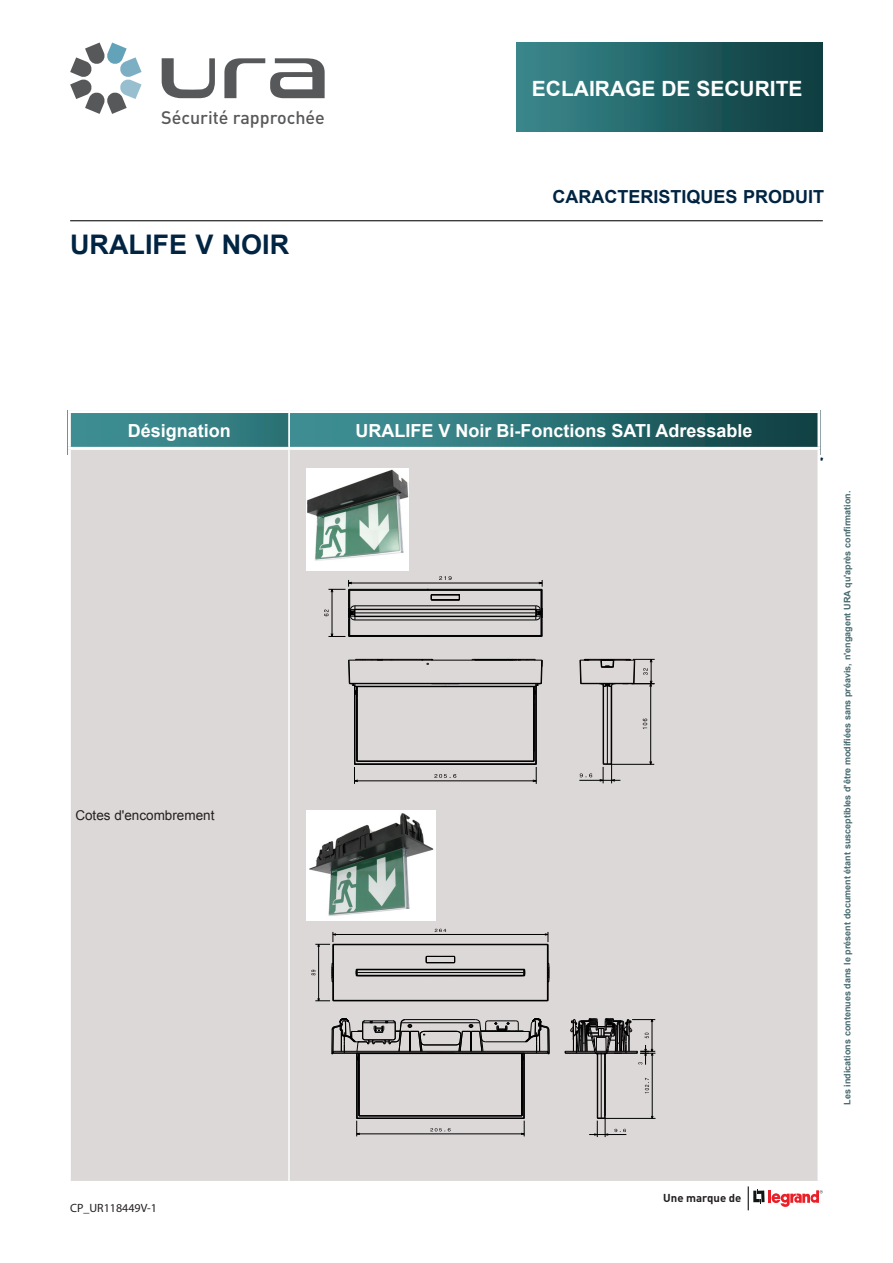
<style>
.page{position:relative;width:893px;height:1263px;background:#fff}
.page>*{position:absolute;margin:0;border:0;box-sizing:border-box;transform-origin:0 0}
.titre-produit{font:700 27px "Arial";color:#002442}
.Coordonnées{font:700 21px "Arial";color:#fff}
.t1{font:700 18px "Arial";color:#fff}
.t2{font:700 18px "Arial";color:#002442}
.t3{font:500 17.85px "DIN Pro";color:#57585a}
.t4{font:13.5px "Arial";color:#231f20}
.pied-de-page-suite{font:12px "Myriad Pro";color:#231f20}
.t5{font:700 11.4px "DIN Pro";color:#231f20}
.t6{font:700 9px "Arial";color:#486b6f}
</style>
<div class="page">
<hr style="left:70px;top:220px;width:753px;height:1px;background:#231f20">
<svg style="left:748px;top:1186px;width:75px;height:24px"></svg>
<svg style="left:162px;top:58px;width:53px;height:40px"></svg>
<svg style="left:70px;top:43px;width:72px;height:71px"></svg>
<svg style="left:224px;top:58px;width:101px;height:40px"></svg>
<div style="left:517px;top:43px;width:306px;height:89px;background:linear-gradient(to right,#3a898e,#0b393c)"></div>
<svg style="left:290px;top:413px;width:527px;height:34px;background:#2a6e71"></svg>
<svg style="left:71px;top:413px;width:217px;height:34px;background:#378387"></svg>
<div style="left:71px;top:450px;width:746px;height:731px;background:#dcd8d7"></div>
<hr style="left:288px;top:450px;width:2px;height:731px;background:#fff">
<hr style="left:611px;top:764px;width:43px;height:1px;background:#000001">
<hr style="left:534px;top:704px;width:1px;height:47px;background:#000001">
<hr style="left:356px;top:694px;width:1px;height:57px;background:#000001">
<hr style="left:355px;top:686px;width:1px;height:78px;background:#000001">
<hr style="left:535px;top:686px;width:1px;height:78px;background:#000001">
<hr style="left:536px;top:686px;width:1px;height:78px;background:#000001">
<hr style="left:354px;top:686px;width:1px;height:78px;background:#000001">
<hr style="left:355px;top:764px;width:181px;height:1px;background:#000001">
<hr style="left:357px;top:761px;width:177px;height:1px;background:#000001">
<hr style="left:357px;top:704px;width:1px;height:46px;background:#000001">
<hr style="left:533px;top:704px;width:1px;height:46px;background:#000001">
<hr style="left:355px;top:686px;width:181px;height:1px;background:#000001">
<hr style="left:350px;top:683px;width:191px;height:1px;background:#000001">
<hr style="left:349px;top:660px;width:193px;height:1px;background:#000001">
<hr style="left:355px;top:612px;width:181px;height:1px;background:#000001">
<hr style="left:355px;top:609px;width:181px;height:1px;background:#000001">
<hr style="left:350px;top:590px;width:191px;height:1px;background:#000001">
<hr style="left:349px;top:636px;width:193px;height:1px;background:#000001">
<hr style="left:350px;top:635px;width:191px;height:1px;background:#000001">
<hr style="left:349px;top:589px;width:193px;height:1px;background:#000001">
<hr style="left:355px;top:616px;width:181px;height:1px;background:#000001">
<hr style="left:355px;top:620px;width:181px;height:1px;background:#000001">
<hr style="left:355px;top:605px;width:181px;height:1px;background:#000001">
<hr style="left:603px;top:686px;width:1px;height:78px;background:#000001">
<hr style="left:607px;top:686px;width:1px;height:78px;background:#000001">
<hr style="left:611px;top:698px;width:1px;height:52px;background:#000001">
<svg style="left:471px;top:658px;width:72px;height:47px;background:#c0bcbb"></svg>
<svg style="left:348px;top:658px;width:112px;height:47px;background:#c3bfbf"></svg>
<svg style="left:427px;top:589px;width:34px;height:12px"></svg>
<svg style="left:434px;top:774px;width:22px;height:4px"></svg>
<svg style="left:353px;top:749px;width:5px;height:35px"></svg>
<svg style="left:532px;top:745px;width:5px;height:39px"></svg>
<hr style="left:354px;top:780px;width:182px;height:1px;background:#000001">
<svg style="left:439px;top:576px;width:13px;height:4px"></svg>
<svg style="left:534px;top:580px;width:9px;height:57px"></svg>
<hr style="left:349px;top:583px;width:193px;height:1px;background:#000001">
<svg style="left:324px;top:580px;width:34px;height:57px;background:#b9b6b5"></svg>
<hr style="left:332px;top:589px;width:1px;height:47px;background:#000001">
<svg style="left:643px;top:719px;width:4px;height:10px"></svg>
<svg style="left:579px;top:658px;width:76px;height:41px;background:#bcb9b8"></svg>
<hr style="left:650px;top:684px;width:1px;height:80px;background:#000001">
<svg style="left:580px;top:773px;width:12px;height:4px"></svg>
<svg style="left:599px;top:750px;width:16px;height:33px"></svg>
<hr style="left:579px;top:780px;width:41px;height:1px;background:#000001">
<hr style="left:604px;top:1118px;width:51px;height:1px;background:#000001">
<hr style="left:358px;top:1060px;width:1px;height:47px;background:#000001">
<hr style="left:357px;top:1053px;width:1px;height:65px;background:#000001">
<hr style="left:523px;top:1053px;width:1px;height:65px;background:#000001">
<hr style="left:524px;top:1053px;width:1px;height:65px;background:#000001">
<hr style="left:356px;top:1053px;width:1px;height:65px;background:#000001">
<hr style="left:357px;top:1118px;width:167px;height:1px;background:#000001">
<hr style="left:359px;top:1115px;width:163px;height:1px;background:#000001">
<hr style="left:521px;top:1063px;width:1px;height:44px;background:#000001">
<hr style="left:359px;top:1068px;width:1px;height:39px;background:#000001">
<hr style="left:522px;top:1068px;width:1px;height:39px;background:#000001">
<hr style="left:357px;top:972px;width:167px;height:1px;background:#000001">
<hr style="left:451px;top:975px;width:73px;height:1px;background:#000001">
<hr style="left:451px;top:969px;width:73px;height:1px;background:#000001">
<hr style="left:357px;top:969px;width:73px;height:1px;background:#000001">
<hr style="left:357px;top:975px;width:73px;height:1px;background:#000001">
<hr style="left:548px;top:945px;width:1px;height:55px;background:#000001">
<hr style="left:333px;top:945px;width:1px;height:55px;background:#000001">
<hr style="left:333px;top:944px;width:214px;height:1px;background:#000001">
<hr style="left:547px;top:945px;width:1px;height:55px;background:#000001">
<hr style="left:333px;top:1000px;width:214px;height:1px;background:#000001">
<svg style="left:425px;top:955px;width:31px;height:21px"></svg>
<hr style="left:597px;top:1054px;width:1px;height:64px;background:#000001">
<hr style="left:601px;top:1054px;width:1px;height:64px;background:#000001">
<hr style="left:604px;top:1063px;width:2px;height:44px;background:#000001">
<svg style="left:331px;top:1018px;width:219px;height:51px;background:#adaaa9"></svg>
<svg style="left:355px;top:968px;width:5px;height:8px"></svg>
<svg style="left:522px;top:968px;width:4px;height:8px"></svg>
<svg style="left:331px;top:962px;width:2px;height:20px"></svg>
<svg style="left:548px;top:962px;width:2px;height:20px"></svg>
<svg style="left:430px;top:1128px;width:21px;height:3px"></svg>
<svg style="left:521px;top:1106px;width:5px;height:30px"></svg>
<svg style="left:355px;top:1106px;width:5px;height:30px"></svg>
<hr style="left:357px;top:1133px;width:167px;height:1px;background:#000001">
<svg style="left:435px;top:929px;width:11px;height:3px"></svg>
<svg style="left:544px;top:932px;width:7px;height:13px"></svg>
<hr style="left:333px;top:934px;width:215px;height:1px;background:#000001">
<svg style="left:311px;top:970px;width:4px;height:5px"></svg>
<svg style="left:315px;top:932px;width:22px;height:15px"></svg>
<svg style="left:315px;top:997px;width:19px;height:5px"></svg>
<hr style="left:318px;top:944px;width:1px;height:57px;background:#000001">
<svg style="left:645px;top:1078px;width:4px;height:15px"></svg>
<hr style="left:652px;top:1053px;width:1px;height:65px;background:#000001">
<svg style="left:564px;top:1003px;width:91px;height:62px;background:#a09d9d"></svg>
<hr style="left:652px;top:1019px;width:1px;height:32px;background:#000001">
<svg style="left:594px;top:1107px;width:32px;height:30px"></svg>
<hr style="left:589px;top:1134px;width:37px;height:1px;background:#000001">
<img style="left:306px;top:469px;width:102px;height:102px">
<img style="left:306px;top:810px;width:129px;height:110px">
<h3 class="t3" style="left:161px;top:103px;width:165px">Sécurité rapprochée</h3>
<p class="titre-produit" style="left:70px;top:227px;width:221px">URALIFE V NOIR</p>
<p class="Coordonnées" style="left:532px;top:74px;width:272px">ECLAIRAGE DE SECURITE</p>
<h3 class="t2" style="left:553px;top:185px;width:273px">CARACTERISTIQUES PRODUIT</h3>
<p class="t1" style="left:128px;top:418px;width:105px">Désignation</p>
<p class="t1" style="left:355px;top:418px;width:399px">URALIFE V Noir Bi-Fonctions SATI Adressable</p>
<p class="t4" style="left:75px;top:807px;width:141px">Cotes d'encombrement</p>
<p class="pied-de-page-suite" style="left:70px;top:1201px;width:88px">CP_UR118449V-1</p>
<p class="t5" style="left:663px;top:1188px;width:80px">Une marque de</p>
<p class="t6" style="left:841px;top:1105px;width:616px;rotate:-90deg">Les indications contenues dans le présent document étant susceptibles d'être modifiées sans préavis, n'engagent URA qu'après confirmation.</p>
</div>
